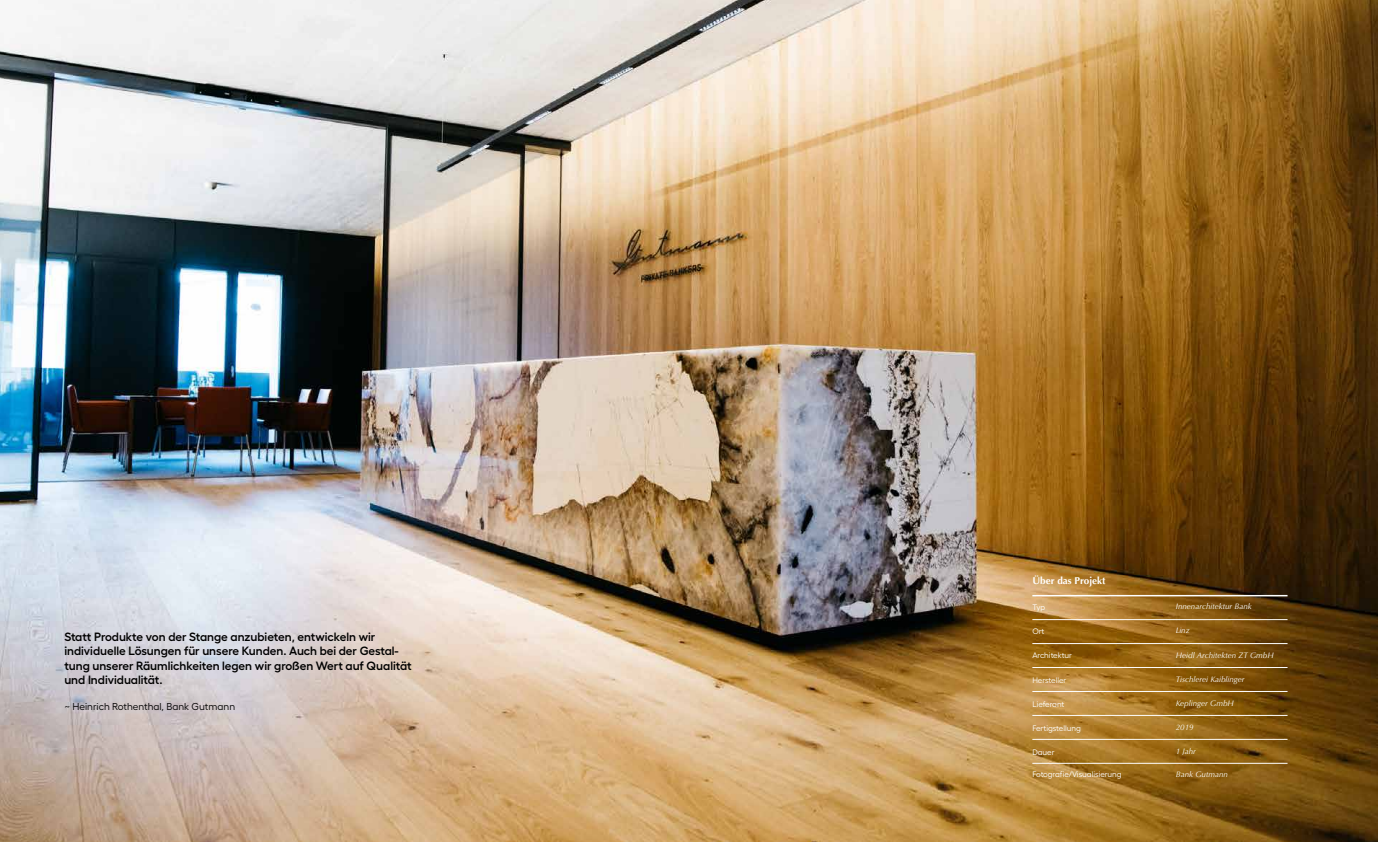
<style>
.page{position:relative;width:1378px;height:842px;background:#fff}
.page>*{position:absolute;margin:0;border:0;box-sizing:border-box;transform-origin:0 0}
.t1{font:600 12px/14.4px "Hellix";color:#000}
.t2{font:10px "Hellix";color:#000}
.t3{font:700 10px "Optima LT Pro";color:#fff}
.t4{font:italic 8px "Optima LT Pro";color:#fff}
.t5{font:8px "Hellix";color:#fff}
</style>
<div class="page">
<img style="left:0;top:0;width:1378px;height:842px">
<hr style="left:1032px;top:595px;width:255px;height:1px;background:#fff">
<hr style="left:1032px;top:643px;width:255px;height:1px;background:#fff">
<hr style="left:1032px;top:691px;width:255px;height:1px;background:#fff">
<hr style="left:1032px;top:739px;width:255px;height:1px;background:#fff">
<hr style="left:1032px;top:715px;width:255px;height:1px;background:#fff">
<hr style="left:1032px;top:763px;width:255px;height:1px;background:#fff">
<hr style="left:1032px;top:619px;width:255px;height:1px;background:#fff">
<hr style="left:1032px;top:667px;width:255px;height:1px;background:#fff">
<p class="t1" style="left:64px;top:628px;width:349px">Statt Produkte von der Stange anzubieten, entwickeln wir individuelle Lösungen für unsere Kunden. Auch bei der Gestal&shy;tung unserer Räumlichkeiten legen wir großen Wert auf Qualität und Individualität.</p>
<p class="t2" style="left:64px;top:699px;width:172px">~ Heinrich Rothenthal, Bank Gutmann</p>
<p class="t3" style="left:1032px;top:574px;width:75px">Über das Projekt</p>
<p class="t5" style="left:1032px;top:601px;width:15px">Typ</p>
<p class="t4" style="left:1176px;top:601px;width:78px">Innenarchitektur Bank</p>
<p class="t5" style="left:1032px;top:625px;width:14px">Ort</p>
<p class="t4" style="left:1176px;top:626px;width:15px">Linz</p>
<p class="t5" style="left:1032px;top:649px;width:41px">Architektur</p>
<p class="t4" style="left:1176px;top:650px;width:100px">Heidl Architekten ZT GmbH</p>
<p class="t5" style="left:1032px;top:674px;width:35px">Hersteller</p>
<p class="t4" style="left:1176px;top:674px;width:70px">Tischlerei Kaiblinger</p>
<p class="t5" style="left:1032px;top:698px;width:33px">Lieferant</p>
<p class="t5" style="left:1032px;top:722px;width:50px">Fertigstellung</p>
<p class="t5" style="left:1032px;top:746px;width:24px">Dauer</p>
<p class="t5" style="left:1032px;top:768px;width:91px">Fotografie/Visualisierung</p>
<p class="t4" style="left:1176px;top:699px;width:60px">Keplinger GmbH</p>
<p class="t4" style="left:1176px;top:746px;width:22px">1 Jahr</p>
<p class="t4" style="left:1176px;top:769px;width:54px">Bank Gutmann</p>
<p class="t4" style="left:1176px;top:722px;width:19px">2019</p>
</div>
